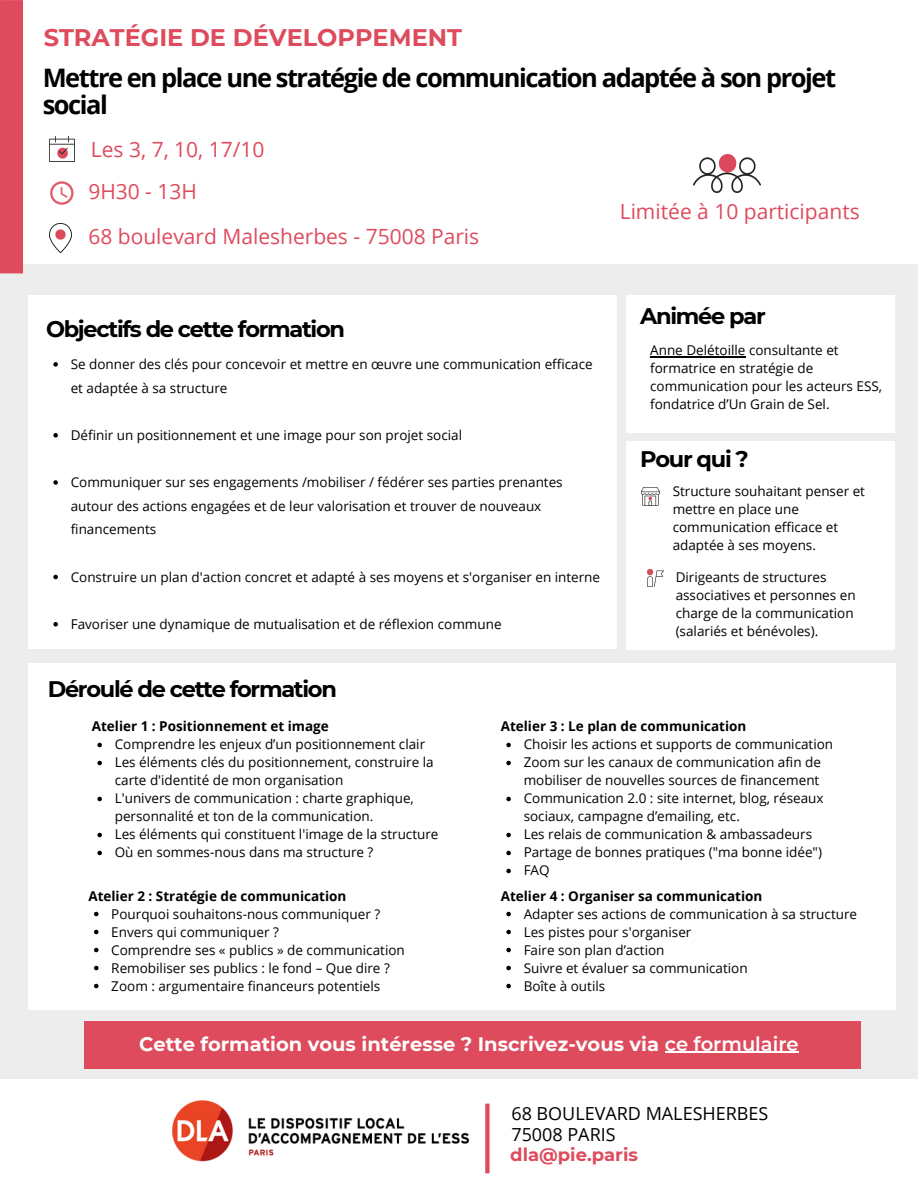
<style>
.page{position:relative;width:918px;height:1188px;background:#ededed}
.page>*{position:absolute;margin:0;border:0;box-sizing:border-box;transform-origin:0 0}
.t1{font:700 25.5px/27px "Open Sans";letter-spacing:-.055em;color:#000}
.t2{font:700 24px "Montserrat";color:#de4b5d}
.t3{font:700 22.5px "Montserrat";letter-spacing:-.055em;color:#000}
.t4{font:21px "Open Sans";color:#de4b5d}
.t5{font:700 19.5px "Montserrat";color:#fff}
.t6{font:18px "Open Sans";color:#000}
.t7{font:700 18px "Montserrat";color:#de4b5d}
.t8{font:13.5px/18px "Open Sans";color:#000}
.t9{font:700 13.5px "Open Sans";color:#000}
.s1{font-weight:600}
</style>
<div class="page">
<div style="left:28px;top:663px;width:868px;height:347px;background:#fff"></div>
<div style="left:11px;top:0;width:907px;height:263px;background:#fff"></div>
<div style="left:0;top:0;width:23px;height:273px;background:#de4b5d"></div>
<div style="left:0;top:1079px;width:918px;height:109px;background:#fff"></div>
<div style="left:28px;top:296px;width:589px;height:353px;background:#fff"></div>
<div style="left:627px;top:442px;width:268px;height:208px;background:#fff"></div>
<div style="left:627px;top:296px;width:268px;height:137px;background:#fff"></div>
<svg style="left:489px;top:1104px;width:1px;height:69px"></svg>
<img style="left:172px;top:1100px;width:317px;height:74px">
<div style="left:84px;top:1022px;width:776px;height:47px;background:#de4b5d"></div>
<hr style="left:665px;top:1052px;width:134px;height:1px;background:#fff">
<svg style="left:50px;top:181px;width:24px;height:24px"></svg>
<svg style="left:97px;top:743px;width:5px;height:4px"></svg>
<svg style="left:97px;top:761px;width:5px;height:4px"></svg>
<svg style="left:97px;top:797px;width:5px;height:4px"></svg>
<svg style="left:97px;top:833px;width:5px;height:4px"></svg>
<svg style="left:97px;top:851px;width:5px;height:4px"></svg>
<svg style="left:53px;top:362px;width:5px;height:5px"></svg>
<svg style="left:53px;top:433px;width:5px;height:5px"></svg>
<svg style="left:53px;top:480px;width:5px;height:5px"></svg>
<svg style="left:53px;top:575px;width:5px;height:4px"></svg>
<svg style="left:53px;top:622px;width:5px;height:5px"></svg>
<svg style="left:650px;top:356px;width:25px;height:1px"></svg>
<hr style="left:675px;top:356px;width:71px;height:1px;background:#000">
<svg style="left:94px;top:912px;width:5px;height:4px"></svg>
<svg style="left:94px;top:930px;width:5px;height:4px"></svg>
<svg style="left:94px;top:948px;width:5px;height:4px"></svg>
<svg style="left:94px;top:966px;width:5px;height:4px"></svg>
<svg style="left:94px;top:984px;width:5px;height:4px"></svg>
<svg style="left:506px;top:743px;width:5px;height:4px"></svg>
<svg style="left:506px;top:761px;width:5px;height:4px"></svg>
<svg style="left:506px;top:797px;width:5px;height:4px"></svg>
<svg style="left:506px;top:833px;width:5px;height:4px"></svg>
<svg style="left:506px;top:851px;width:5px;height:4px"></svg>
<svg style="left:506px;top:869px;width:5px;height:4px"></svg>
<svg style="left:506px;top:912px;width:5px;height:4px"></svg>
<svg style="left:506px;top:930px;width:5px;height:4px"></svg>
<svg style="left:506px;top:948px;width:5px;height:4px"></svg>
<svg style="left:506px;top:966px;width:5px;height:4px"></svg>
<svg style="left:506px;top:984px;width:5px;height:4px"></svg>
<img style="left:693px;top:155px;width:68px;height:37px">
<img style="left:49px;top:137px;width:25px;height:24px">
<img style="left:49px;top:223px;width:23px;height:29px">
<img style="left:641px;top:488px;width:18px;height:18px">
<img style="left:647px;top:570px;width:17px;height:17px">
<p class="t2" style="left:44px;top:23px;width:420px">STRATÉGIE DE DÉVELOPPEMENT</p>
<p class="t1" style="left:43px;top:64px;width:795px">Mettre en place une stratégie de communication adaptée à son projet social</p>
<p class="t4" style="left:91px;top:135px;width:175px">Les 3, 7, 10, 17/10</p>
<p class="t4" style="left:88px;top:177px;width:110px">9H30 - 13H</p>
<p class="t4" style="left:88px;top:222px;width:392px">68 boulevard Malesherbes - 75008 Paris</p>
<p class="t4" style="left:620px;top:197px;width:241px">Limitée à 10 participants</p>
<p class="t3" style="left:46px;top:315px;width:301px">Objectifs de cette formation</p>
<p class="t8" style="left:71px;top:352px;width:524px;line-height:23.7px">Se donner des clés pour concevoir et mettre en œuvre une communication efficace et adaptée à sa structure</p>
<p class="t8" style="left:71px;top:426px;width:393px">Définir un positionnement et une image pour son projet social</p>
<p class="t8" style="left:71px;top:470px;width:494px;line-height:23.7px">Communiquer sur ses engagements /mobiliser / fédérer ses parties prenantes autour des actions engagées et de leur valorisation et trouver de nouveaux financements</p>
<p class="t8" style="left:71px;top:567px;width:531px">Construire un plan d'action concret et adapté à ses moyens et s'organiser en interne</p>
<p class="t8" style="left:71px;top:615px;width:432px">Favoriser une dynamique de mutualisation et de réflexion commune</p>
<p class="t3" style="left:48px;top:676px;width:291px">Déroulé de cette formation</p>
<p class="t3" style="left:640px;top:302px;width:127px">Animée par</p>
<p class="t8" style="left:650px;top:341px;width:233px">Anne Delétoille consultante et formatrice en stratégie de communication pour les acteurs ESS, fondatrice d’Un Grain de Sel.</p>
<p class="t3" style="left:640px;top:445px;width:110px">Pour qui ?</p>
<p class="t8" style="left:673px;top:482px;width:194px">Structure souhaitant penser et mettre en place une communication efficace et adaptée à ses moyens.</p>
<p class="t8" style="left:676px;top:568px;width:181px">Dirigeants de structures associatives et personnes en charge de la communication (salariés et bénévoles).</p>
<p class="t9" style="left:92px;top:717px;width:239px">Atelier 1 : Positionnement et image</p>
<p class="t8" style="left:115px;top:735px;width:312px">Comprendre les enjeux d’un positionnement clair</p>
<p class="t8" style="left:115px;top:753px;width:320px">Les éléments clés du positionnement, construire la carte d'identité de mon organisation</p>
<p class="t8" style="left:115px;top:789px;width:301px">L'univers de communication : charte graphique, personnalité et ton de la communication.</p>
<p class="t8" style="left:115px;top:825px;width:325px">Les éléments qui constituent l'image de la structure</p>
<p class="t8" style="left:115px;top:843px;width:260px">Où en sommes-nous dans ma structure ?</p>
<p class="t9" style="left:88px;top:886px;width:260px">Atelier 2 : Stratégie de communication</p>
<p class="t8" style="left:111px;top:904px;width:270px">Pourquoi souhaitons-nous communiquer ?</p>
<p class="t8" style="left:111px;top:922px;width:169px">Envers qui communiquer ?</p>
<p class="t8" style="left:111px;top:940px;width:295px">Comprendre ses « publics » de communication</p>
<p class="t8" style="left:111px;top:958px;width:280px">Remobiliser ses publics : le fond – Que dire ?</p>
<p class="t8" style="left:111px;top:976px;width:270px">Zoom : argumentaire financeurs potentiels</p>
<p class="t9" style="left:501px;top:717px;width:247px">Atelier 3 : Le plan de communication</p>
<p class="t8" style="left:524px;top:735px;width:311px">Choisir les actions et supports de communication</p>
<p class="t8" style="left:524px;top:753px;width:299px">Zoom sur les canaux de communication afin de mobiliser de nouvelles sources de financement</p>
<p class="t8" style="left:524px;top:789px;width:301px">Communication 2.0 : site internet, blog, réseaux sociaux, campagne d’emailing, etc.</p>
<p class="t8" style="left:524px;top:825px;width:290px">Les relais de communication &amp; ambassadeurs</p>
<p class="t8" style="left:524px;top:843px;width:300px">Partage de bonnes pratiques ("ma bonne idée")</p>
<p class="t8" style="left:524px;top:861px;width:28px">FAQ</p>
<p class="t9" style="left:501px;top:886px;width:263px">Atelier 4 : Organiser sa communication</p>
<p class="t8" style="left:524px;top:904px;width:335px">Adapter ses actions de communication à sa structure</p>
<p class="t8" style="left:524px;top:922px;width:169px">Les pistes pour s'organiser</p>
<p class="t8" style="left:524px;top:940px;width:142px">Faire son plan d’action</p>
<p class="t8" style="left:524px;top:958px;width:225px">Suivre et évaluer sa communication</p>
<p class="t8" style="left:524px;top:976px;width:83px">Boîte à outils</p>
<p class="t5" style="left:139px;top:1032px;width:661px">Cette formation vous intéresse ? Inscrivez-vous via <span class="s1">ce formulaire</span></p>
<p class="t6" style="left:511px;top:1101px;width:259px">68 BOULEVARD MALESHERBES</p>
<p class="t6" style="left:511px;top:1122px;width:106px">75008 PARIS</p>
<p class="t7" style="left:510px;top:1143px;width:129px">dla@pie.paris</p>
</div>
